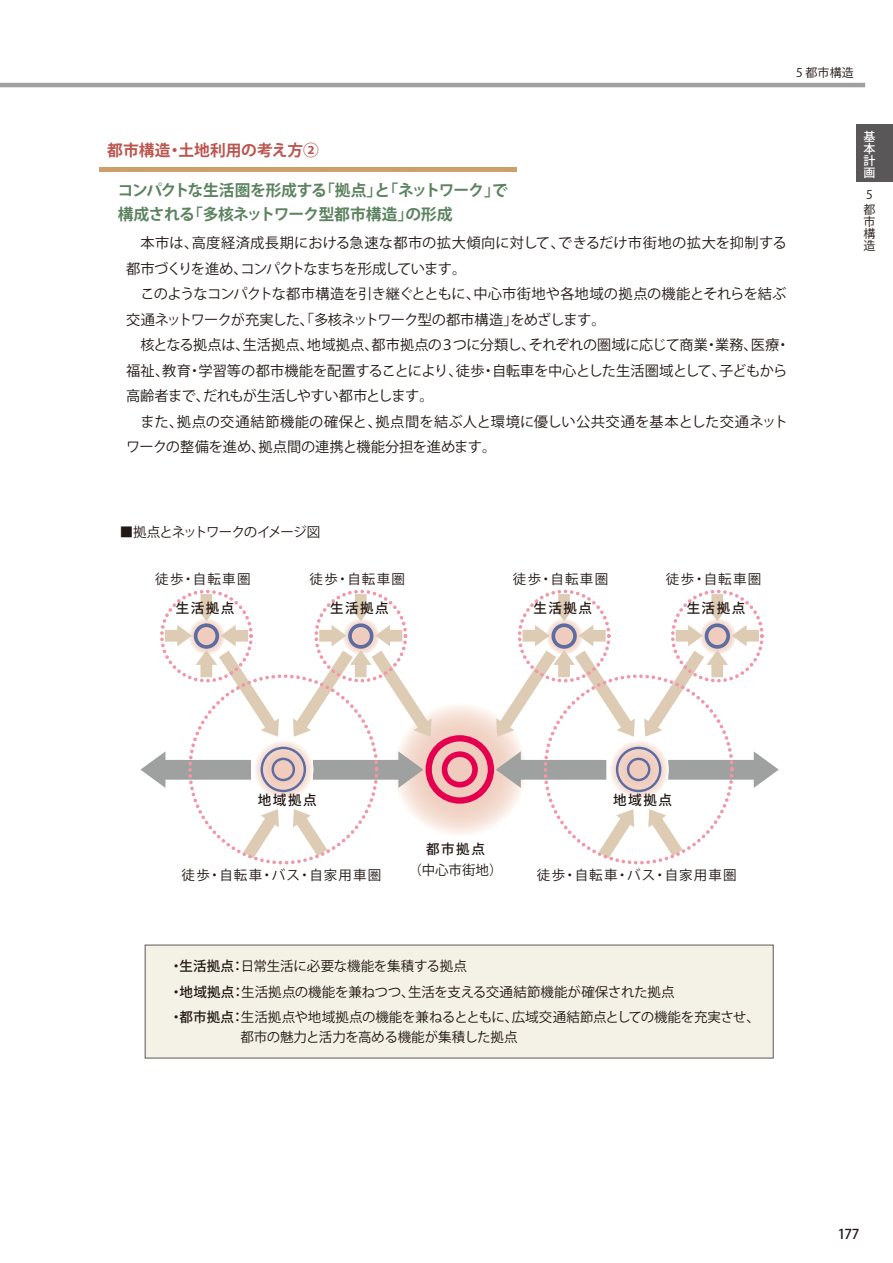
<style>
.page{position:relative;width:893px;height:1263px;background:#fff}
.page>*{position:absolute;margin:0;border:0;box-sizing:border-box;transform-origin:0 0}
.t1{font:700 15.75px/24px "Koz Go Pro";letter-spacing:-.035em;color:#5c8360}
.t2{font:700 15.75px "Koz Go Pro";letter-spacing:-.005em;color:#bb554f}
.t3{font:14.25px/25.5px "Koz Go Pro";letter-spacing:-.015em;color:#221815}
.t4{font:14.25px/25.5px "Koz Go Pro";letter-spacing:-.035em;color:#221815}
.t5{font:13.5px/25.5px "Koz Go Pro";letter-spacing:-.005em;color:#221815}
.t6{font:500 13.5px "Koz Go Pro";letter-spacing:.115em;color:#221815}
.t7{font:13.5px "Koz Go Pro";letter-spacing:.095em;color:#221815}
.t8{font:13.5px "Koz Go Pro";letter-spacing:-.08em;color:#221815}
.t9{font:12px/12px "Koz Go Pro";color:#221815}
.t10{font:500 12px/12px "Koz Go Pro";color:#fff;text-align:justify}
.s1{font-weight:500}
</style>
<div class="page">
<div style="left:856px;top:125px;width:37px;height:57px;background:#595757"></div>
<hr style="left:99px;top:167px;width:418px;height:4px;background:#cca06b">
<hr style="left:0;top:83px;width:865px;height:4px;background:#9fa0a0">
<div style="left:145px;top:945px;width:629px;height:113px;background:#f4f1e6"></div>
<svg style="left:392px;top:702px;width:135px;height:135px;background:#f3d0cb"></svg>
<div style="left:426px;top:735px;width:68px;height:69px;border:6px solid #e5004f;border-radius:50%"></div>
<div style="left:442px;top:751px;width:36px;height:36px;border:6px solid #e5004f;border-radius:50%"></div>
<svg style="left:140px;top:751px;width:111px;height:37px"></svg>
<svg style="left:313px;top:751px;width:110px;height:37px"></svg>
<svg style="left:253px;top:739px;width:60px;height:61px"></svg>
<div style="left:261px;top:747px;width:45px;height:45px;border:2px solid #5e6ca2;border-radius:50%"></div>
<div style="left:272px;top:758px;width:23px;height:23px;border:2px solid #5e6ca2;border-radius:50%"></div>
<svg style="left:165px;top:594px;width:114px;height:143px"></svg>
<svg style="left:243px;top:809px;width:36px;height:49px"></svg>
<svg style="left:293px;top:809px;width:34px;height:47px"></svg>
<svg style="left:293px;top:594px;width:139px;height:143px"></svg>
<svg style="left:644px;top:595px;width:115px;height:142px"></svg>
<svg style="left:496px;top:595px;width:139px;height:142px"></svg>
<div style="left:188px;top:674px;width:190px;height:190px;border:4px dashed #f098aa;border-radius:50%"></div>
<svg style="left:496px;top:751px;width:110px;height:37px"></svg>
<svg style="left:668px;top:751px;width:111px;height:37px"></svg>
<svg style="left:608px;top:739px;width:61px;height:61px"></svg>
<div style="left:616px;top:747px;width:45px;height:45px;border:2px solid #5e6ca2;border-radius:50%"></div>
<div style="left:627px;top:758px;width:23px;height:23px;border:2px solid #5e6ca2;border-radius:50%"></div>
<svg style="left:599px;top:809px;width:35px;height:49px"></svg>
<svg style="left:648px;top:809px;width:35px;height:47px"></svg>
<div style="left:543px;top:674px;width:191px;height:190px;border:4px dashed #f098aa;border-radius:50%"></div>
<div style="left:160px;top:590px;width:93px;height:92px;border:4px dashed #f098aa;border-radius:50%"></div>
<div style="left:671px;top:590px;width:93px;height:92px;border:4px dashed #f098aa;border-radius:50%"></div>
<div style="left:314px;top:590px;width:93px;height:92px;border:4px dashed #f098aa;border-radius:50%"></div>
<div style="left:518px;top:590px;width:93px;height:92px;border:4px dashed #f098aa;border-radius:50%"></div>
<p class="t9" style="left:796px;top:67px;width:59px">5 都市構造</p>
<p class="t2" style="left:107px;top:140px;width:213px">都市構造・土地利用の考え方②</p>
<p class="t1" style="left:118px;top:179px;width:392px">コンパクトな生活圏を形成する「拠点」と「ネットワーク」で構成される「多核ネットワーク型都市構造」の形成</p>
<p class="t3" style="left:126px;top:231px;width:662px;text-indent:14px">本市は、高度経済成長期における急速な都市の拡大傾向に対して、できるだけ市街地の拡大を抑制する都市づくりを進め、コンパクトなまちを形成しています。</p>
<p class="t4" style="left:126px;top:282px;width:662px;text-indent:14px">このようなコンパクトな都市構造を引き継ぐとともに、中心市街地や各地域の拠点の機能とそれらを結ぶ交通ネットワークが充実した、「多核ネットワーク型の都市構造」をめざします。</p>
<p class="t3" style="left:126px;top:333px;width:665px;text-indent:14px">核となる拠点は、生活拠点、地域拠点、都市拠点の３つに分類し、それぞれの圏域に応じて商業・業務、医療・福祉、教育・学習等の都市機能を配置することにより、徒歩・自転車を中心とした生活圏域として、子どもから高齢者まで、だれもが生活しやすい都市とします。</p>
<p class="t3" style="left:126px;top:409px;width:663px;text-indent:14px">また、拠点の交通結節機能の確保と、拠点間を結ぶ人と環境に優しい公共交通を基本とした交通ネットワークの整備を進め、拠点間の連携と機能分担を進めます。</p>
<p class="t10" style="left:864px;top:131px;width:13px">基本計画</p>
<p class="t9" style="left:864px;top:187px;width:13px;line-height:14.9px">5都</p>
<p class="t9" style="left:864px;top:216px;width:13px;text-align:justify">市構造</p>
<p class="t8" style="left:120px;top:523px;width:202px">■拠点とネットワークのイメージ図</p>
<p class="t5" style="left:155px;top:567px;width:97px">徒歩・自転車圏</p>
<p class="t6" style="left:176px;top:599px;width:60px">生活拠点</p>
<p class="t5" style="left:309px;top:567px;width:97px">徒歩・自転車圏</p>
<p class="t6" style="left:330px;top:599px;width:60px">生活拠点</p>
<p class="t5" style="left:513px;top:567px;width:97px">徒歩・自転車圏</p>
<p class="t6" style="left:534px;top:599px;width:60px">生活拠点</p>
<p class="t5" style="left:666px;top:567px;width:97px">徒歩・自転車圏</p>
<p class="t6" style="left:687px;top:599px;width:60px">生活拠点</p>
<p class="t6" style="left:258px;top:792px;width:60px">地域拠点</p>
<p class="t6" style="left:426px;top:840px;width:60px">都市拠点</p>
<p class="t7" style="left:181px;top:866px;width:201px">徒歩・自転車・バス・自家用車圏</p>
<p class="t5" style="left:408px;top:857px;width:96px">（中心市街地）</p>
<p class="t6" style="left:613px;top:792px;width:60px">地域拠点</p>
<p class="t7" style="left:537px;top:866px;width:201px">徒歩・自転車・バス・自家用車圏</p>
<p class="t5" style="left:169px;top:954px;width:592px"><span class="s1">・生活拠点：</span>日常生活に必要な機能を集積する拠点<br><span class="s1">・地域拠点：</span>生活拠点の機能を兼ねつつ、生活を支える交通結節機能が確保された拠点<br><span class="s1">・都市拠点：</span>生活拠点や地域拠点の機能を兼ねるとともに、広域交通結節点としての機能を充実させ、</p>
<p class="t5" style="left:173px;top:1024px;width:346px">　　　　　都市の魅力と活力を高める機能が集積した拠点</p>
<p class="t6" style="left:838px;top:1225px;width:23px">177</p>
</div>
